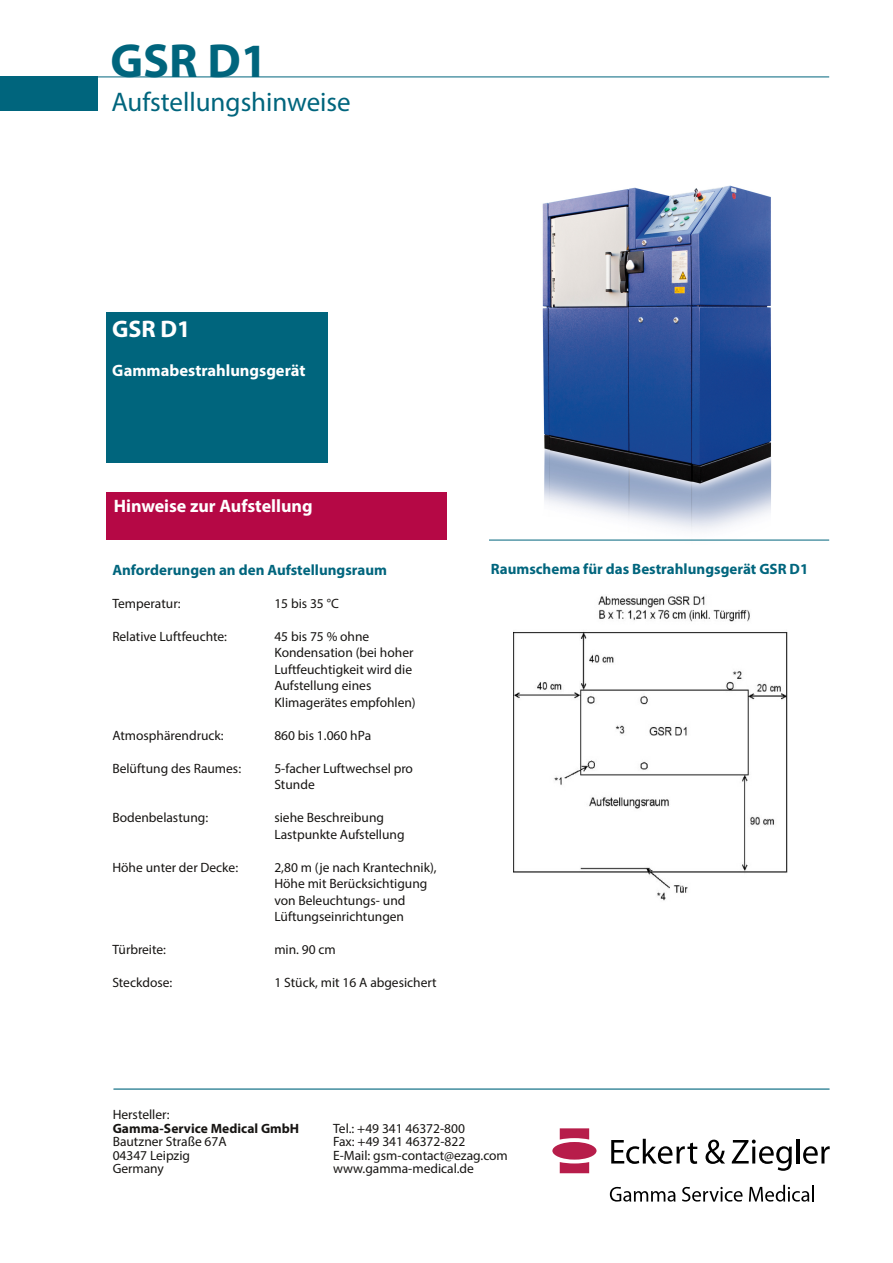
<style>
.page{position:relative;width:893px;height:1263px;background:#fff}
.page>*{position:absolute;margin:0;border:0;box-sizing:border-box;transform-origin:0 0}
.t1{font:700 48px "Myriad Pro";color:#00657d}
.t2{font:27px "Myriad Pro";color:#00657d}
.t3{font:700 24px "Myriad Pro";color:#fff}
.t4{font:700 18px "Myriad Pro";color:#fff}
.t5{font:700 16.5px "Myriad Pro";color:#fff}
.t6{font:700 15px "Myriad Pro";color:#00657d}
.t7{font:13.5px/16.5px "Myriad Pro";color:#171513}
.t8{font:700 13.5px "Myriad Pro";letter-spacing:.005em;color:#171513}
</style>
<div class="page">
<img style="left:512px;top:185px;width:275px;height:355px">
<hr style="left:489px;top:540px;width:340px;height:1px;background:#00657d">
<div style="left:106px;top:312px;width:221px;height:151px;background:#00657d"></div>
<div style="left:106px;top:492px;width:340px;height:47px;background:#b50845"></div>
<div style="left:0;top:77px;width:98px;height:34px;background:#00657d"></div>
<hr style="left:97px;top:77px;width:732px;height:1px;background:#00657d">
<img style="left:514px;top:596px;width:273px;height:305px">
<hr style="left:113px;top:1089px;width:716px;height:1px;background:#00657d">
<svg style="left:611px;top:1139px;width:86px;height:25px"></svg>
<svg style="left:705px;top:1139px;width:20px;height:25px"></svg>
<svg style="left:732px;top:1139px;width:60px;height:32px"></svg>
<hr style="left:796px;top:1139px;width:3px;height:24px;background:#000">
<svg style="left:803px;top:1146px;width:27px;height:18px"></svg>
<div style="left:552px;top:1142px;width:44px;height:17px;background:#b71d4a;border-radius:50%"></div>
<svg style="left:560px;top:1162px;width:29px;height:11px"></svg>
<svg style="left:560px;top:1128px;width:29px;height:11px"></svg>
<svg style="left:610px;top:1187px;width:65px;height:14px"></svg>
<svg style="left:682px;top:1187px;width:60px;height:14px"></svg>
<svg style="left:749px;top:1185px;width:65px;height:16px"></svg>
<h1 class="t1" style="left:111px;top:41px;width:158px">GSR D1</h1>
<h2 class="t2" style="left:111px;top:90px;width:241px">Aufstellungshinweise</h2>
<h3 class="t3" style="left:112px;top:319px;width:80px">GSR D1</h3>
<p class="t5" style="left:112px;top:363px;width:195px">Gammabestrahlungsgerät</p>
<h3 class="t4" style="left:114px;top:498px;width:200px">Hinweise zur Aufstellung</h3>
<p class="t6" style="left:112px;top:563px;width:276px">Anforderungen an den Aufstellungsraum</p>
<p class="t7" style="left:112px;top:596px;width:70px">Temperatur:</p>
<p class="t7" style="left:274px;top:596px;width:66px">15 bis 35 °C</p>
<p class="t7" style="left:112px;top:629px;width:116px">Relative Luftfeuchte:</p>
<p class="t7" style="left:274px;top:629px;width:143px">45 bis 75 % ohne<br>Kondensation (bei hoher<br>Luftfeuchtigkeit wird die<br>Aufstellung eines<br>Klimagerätes empfohlen)</p>
<p class="t7" style="left:112px;top:728px;width:113px">Atmosphärendruck:</p>
<p class="t7" style="left:274px;top:728px;width:98px">860 bis 1.060 hPa</p>
<p class="t7" style="left:112px;top:761px;width:130px">Belüftung des Raumes:</p>
<p class="t7" style="left:274px;top:761px;width:140px">5-facher Luftwechsel pro<br>Stunde</p>
<p class="t7" style="left:112px;top:811px;width:97px">Bodenbelastung:</p>
<p class="t7" style="left:274px;top:811px;width:132px">siehe Beschreibung<br>Lastpunkte Aufstellung</p>
<p class="t7" style="left:112px;top:860px;width:127px">Höhe unter der Decke:</p>
<p class="t7" style="left:274px;top:860px;width:164px">2,80 m (je nach Krantechnik),<br>Höhe mit Berücksichtigung von Beleuchtungs- und<br>Lüftungseinrichtungen</p>
<p class="t7" style="left:112px;top:943px;width:55px">Türbreite:</p>
<p class="t7" style="left:274px;top:943px;width:63px">min. 90 cm</p>
<p class="t7" style="left:112px;top:976px;width:61px">Steckdose:</p>
<p class="t7" style="left:274px;top:976px;width:164px">1 Stück, mit 16 A abgesichert</p>
<p class="t6" style="left:491px;top:563px;width:319px">Raumschema für das Bestrahlungsgerät GSR D1</p>
<p class="t7" style="left:113px;top:1107px;width:58px">Hersteller:</p>
<p class="t8" style="left:113px;top:1122px;width:188px">Gamma-Service Medical GmbH</p>
<p class="t7" style="left:113px;top:1136px;width:116px;line-height:13.5px">Bautzner Straße 67A<br>04347 Leipzig<br>Germany</p>
<p class="t7" style="left:333px;top:1122px;width:176px;line-height:13.5px">Tel.: +49 341 46372-800<br>Fax: +49 341 46372-822<br>E-Mail: gsm-contact@ezag.com www.gamma-medical.de</p>
</div>
